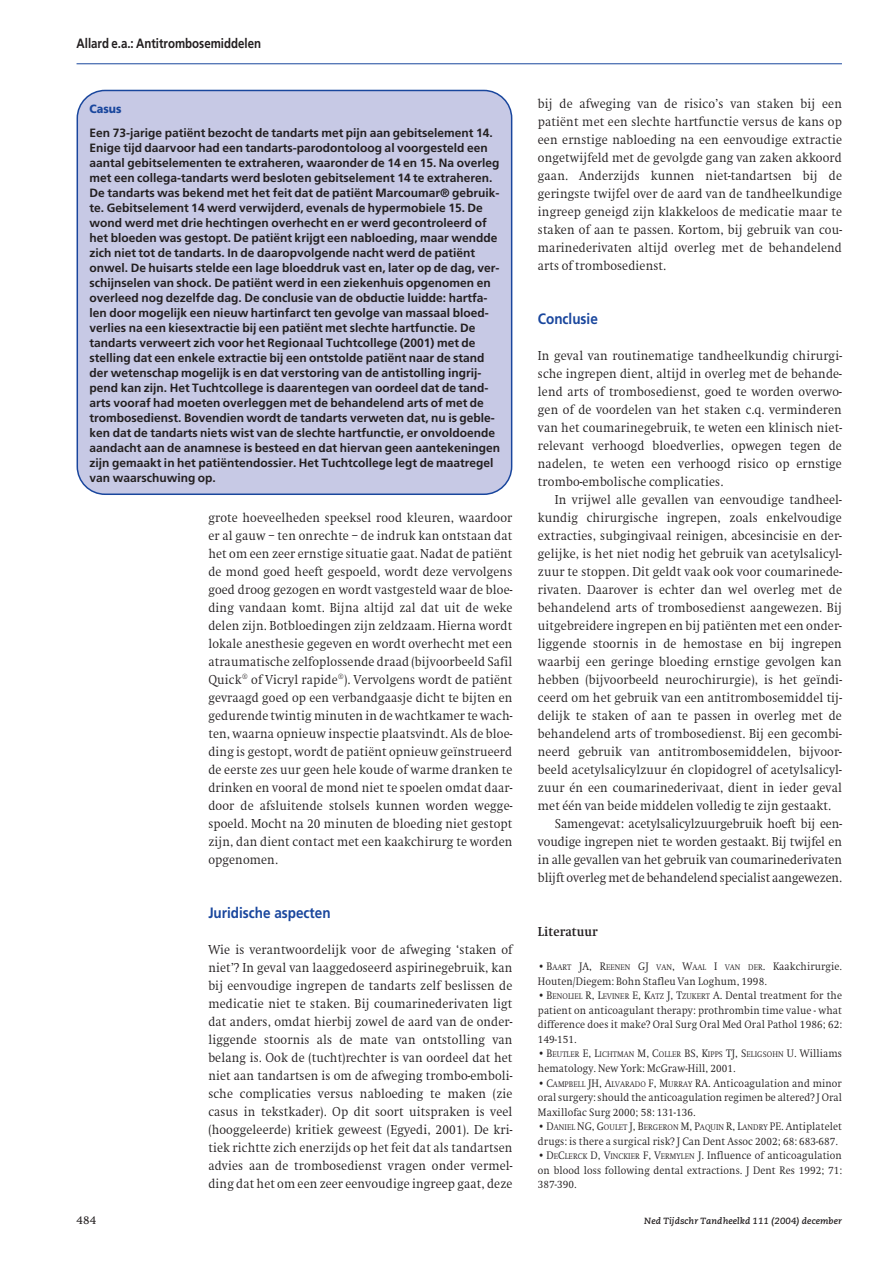
<style>
.page{position:relative;width:893px;height:1263px;background:#fff}
.page>*{position:absolute;margin:0;border:0;box-sizing:border-box;transform-origin:0 0}
.t1{font:700 15px "Frutiger";color:#19469d;scale:.9 1}
.t2{font:300 13.5px/18px "Swift";letter-spacing:.01em;color:#231f20;text-align:justify;scale:.92 1}
.t3{font:700 13.5px "Frutiger";color:#231f20;scale:.85 1}
.t4{font:700 13.5px "Swift";letter-spacing:.01em;color:#231f20;scale:.92 1}
.t5{font:700 12px/15px "Frutiger";color:#231f20}
.t6{font:900 12px "Frutiger";color:#19469d;scale:.9 1}
.t7{font:12px "Swift";color:#231f20}
.t8{font:300 11.25px/14.5px "Swift";letter-spacing:.01em;color:#231f20;text-align:justify;scale:.92 1}
.t9{font:italic 700 9px "Caecilia";letter-spacing:.01em;color:#231f20}
.t10{font:300 8.4px "Swift";letter-spacing:.015em;color:#231f20;scale:.92 1}
.s1{font-size:8.4px}
.s2{font-size:11.25px}
</style>
<div class="page">
<hr style="left:77px;top:64px;width:765px;height:1px;background:#19469d">
<div style="left:77px;top:90px;width:435px;height:405px;background:#c7c9e5"></div>
<p class="t3" style="left:77px;top:38px;width:219px">Allard e.a.: Antitrombosemiddelen</p>
<p class="t6" style="left:90px;top:104px;width:37px">Casus</p>
<p class="t5" style="left:90px;top:126px;width:412px">Een 73-jarige patiënt bezocht de tandarts met pijn aan gebitselement 14.<br>Enige tijd daarvoor had een tandarts-parodontoloog al voorgesteld een aantal gebitselementen te extraheren, waaronder de 14 en 15. Na overleg met een collega-tandarts werd besloten gebitselement 14 te extraheren.<br>De tandarts was bekend met het feit dat de patiënt Marcoumar® gebruik&shy;te. Gebitselement 14 werd verwijderd, evenals de hypermobiele 15. De wond werd met drie hechtingen overhecht en er werd gecontroleerd of het bloeden was gestopt. De patiënt krijgt een nabloeding, maar wendde zich niet tot de tandarts. In de daaropvolgende nacht werd de patiënt onwel. De huisarts stelde een lage bloeddruk vast en, later op de dag, ver&shy;schijnselen van shock. De patiënt werd in een ziekenhuis opgenomen en overleed nog dezelfde dag. De conclusie van de obductie luidde: hartfa&shy;len door mogelijk een nieuw hartinfarct ten gevolge van massaal bloed&shy;verlies na een kiesextractie bij een patiënt met slechte hartfunctie. De tandarts verweert zich voor het Regionaal Tuchtcollege (2001) met de stelling dat een enkele extractie bij een ontstolde patiënt naar de stand der wetenschap mogelijk is en dat verstoring van de antistolling ingrij&shy;pend kan zijn. Het Tuchtcollege is daarentegen van oordeel dat de tand&shy;arts vooraf had moeten overleggen met de behandelend arts of met de trombosedienst. Bovendien wordt de tandarts verweten dat, nu is geble&shy;ken dat de tandarts niets wist van de slechte hartfunctie, er onvoldoende aandacht aan de anamnese is besteed en dat hiervan geen aantekeningen zijn gemaakt in het patiëntendossier. Het Tuchtcollege legt de maatregel van waarschuwing op.</p>
<p class="t2" style="left:208px;top:510px;width:332px">grote hoeveelheden speeksel rood kleuren, waardoor er al gauw – ten onrechte – de indruk kan ontstaan dat het om een zeer ernstige situatie gaat. Nadat de patiënt de mond goed heeft gespoeld, wordt deze vervolgens goed droog gezogen en wordt vastgesteld waar de bloe&shy;ding vandaan komt. Bijna altijd zal dat uit de weke delen zijn. Botbloedingen zijn zeldzaam. Hierna wordt lokale anesthesie gegeven en wordt overhecht met een atraumatische zelfoplossende draad (bijvoorbeeld Safil Quick® of Vicryl rapide®). Vervolgens wordt de patiënt gevraagd goed op een verbandgaasje dicht te bijten en gedurende twintig minuten in de wachtkamer te wach&shy;ten, waarna opnieuw inspectie plaatsvindt. Als de bloe&shy;ding is gestopt, wordt de patiënt opnieuw geïnstrueerd de eerste zes uur geen hele koude of warme dranken te drinken en vooral de mond niet te spoelen omdat daar&shy;door de afsluitende stolsels kunnen worden wegge&shy;spoeld. Mocht na 20 minuten de bloeding niet gestopt zijn, dan dient contact met een kaakchirurg te worden opgenomen.</p>
<p class="t1" style="left:208px;top:907px;width:137px">Juridische aspecten</p>
<p class="t2" style="left:208px;top:942px;width:332px">Wie is verantwoordelijk voor de afweging ‘staken of niet’? In geval van laaggedoseerd aspirinegebruik, kan bij eenvoudige ingrepen de tandarts zelf beslissen de medicatie niet te staken. Bij coumarinederivaten ligt dat anders, omdat hierbij zowel de aard van de onder&shy;liggende stoornis als de mate van ontstolling van belang is. Ook de (tucht)rechter is van oordeel dat het niet aan tandartsen is om de afweging trombo-emboli&shy;sche complicaties versus nabloeding te maken (zie casus in tekstkader). Op dit soort uitspraken is veel (hooggeleerde) kritiek geweest (Egyedi, 2001). De kri&shy;tiek richtte zich enerzijds op het feit dat als tandartsen advies aan de trombosedienst vragen onder vermel&shy;ding dat het om een zeer eenvoudige ingreep gaat, deze</p>
<p class="t2" style="left:538px;top:96px;width:332px">bij de afweging van de risico’s van staken bij een patiënt met een slechte hartfunctie versus de kans op een ernstige nabloeding na een eenvoudige extractie ongetwijfeld met de gevolgde gang van zaken akkoord gaan. Anderzijds kunnen niet-tandartsen bij de geringste twijfel over de aard van de tandheelkundige ingreep geneigd zijn klakkeloos de medicatie maar te staken of aan te passen. Kortom, bij gebruik van cou&shy;marinederivaten altijd overleg met de behandelend arts of trombosedienst.</p>
<p class="t1" style="left:538px;top:313px;width:68px">Conclusie</p>
<p class="t2" style="left:538px;top:348px;width:332px">In geval van routinematige tandheelkundig chirurgi&shy;sche ingrepen dient, altijd in overleg met de behande&shy;lend arts of trombosedienst, goed te worden overwo&shy;gen of de voordelen van het staken c.q. verminderen van het coumarinegebruik, te weten een klinisch niet&shy;relevant verhoogd bloedverlies, opwegen tegen de nadelen, te weten een verhoogd risico op ernstige trombo-embolische complicaties.</p>
<p class="t2" style="left:555px;top:492px;width:313px">In vrijwel alle gevallen van eenvoudige tandheel-</p>
<p class="t2" style="left:538px;top:510px;width:332px">kundig chirurgische ingrepen, zoals enkelvoudige</p>
<p class="t2" style="left:538px;top:528px;width:332px">extracties, subgingivaal reinigen, abcesincisie en der-</p>
<p class="t2" style="left:538px;top:546px;width:332px">gelijke, is het niet nodig het gebruik van acetylsalicyl-</p>
<p class="t2" style="left:538px;top:564px;width:332px">zuur te stoppen. Dit geldt vaak ook voor coumarinede-</p>
<p class="t2" style="left:538px;top:582px;width:332px">rivaten. Daarover is echter dan wel overleg met de</p>
<p class="t2" style="left:538px;top:600px;width:332px">behandelend arts of trombosedienst aangewezen. Bij</p>
<p class="t2" style="left:538px;top:618px;width:332px">uitgebreidere ingrepen en bij patiënten met een onder-</p>
<p class="t2" style="left:538px;top:636px;width:332px">liggende stoornis in de hemostase en bij ingrepen</p>
<p class="t2" style="left:538px;top:654px;width:332px">waarbij een geringe bloeding ernstige gevolgen kan</p>
<p class="t2" style="left:538px;top:672px;width:332px">hebben (bijvoorbeeld neurochirurgie), is het geïndi-</p>
<p class="t2" style="left:538px;top:690px;width:332px">ceerd om het gebruik van een antitrombosemiddel tij-</p>
<p class="t2" style="left:538px;top:708px;width:332px">delijk te staken of aan te passen in overleg met de</p>
<p class="t2" style="left:538px;top:726px;width:332px">behandelend arts of trombosedienst. Bij een gecombi-</p>
<p class="t2" style="left:538px;top:744px;width:332px">neerd gebruik van antitrombosemiddelen, bijvoor-</p>
<p class="t2" style="left:538px;top:762px;width:332px">beeld acetylsalicylzuur én clopidogrel of acetylsalicyl-</p>
<p class="t2" style="left:538px;top:780px;width:332px">zuur én een coumarinederivaat, dient in ieder geval</p>
<p class="t2" style="left:538px;top:798px;width:320px">met één van beide middelen volledig te zijn gestaakt.</p>
<p class="t2" style="left:555px;top:816px;width:313px">Samengevat: acetylsalicylzuurgebruik hoeft bij een-</p>
<p class="t2" style="left:538px;top:834px;width:332px">voudige ingrepen niet te worden gestaakt. Bij twijfel en</p>
<p class="t2" style="left:538px;top:852px;width:332px">in alle gevallen van het gebruik van coumarinederivaten</p>
<p class="t2" style="left:538px;top:870px;width:332px">blijft overleg met de behandelend specialist aangewezen.</p>
<p class="t4" style="left:538px;top:926px;width:66px">Literatuur</p>
<p class="t8" style="left:538px;top:960px;width:332px">•B<span class="s1">AART</span> JA, R<span class="s1">EENEN</span> GJ <span class="s1">VAN</span>, W<span class="s1">AAL</span> I <span class="s1">VAN DER</span>. Kaakchirurgie.<br>Houten/Diegem: Bohn Stafleu Van Loghum, 1998.</p>
<p class="t8" style="left:538px;top:989px;width:332px">•B<span class="s1">ENOLIEL</span> R, L<span class="s1">EVINER</span> E, K<span class="s1">ATZ</span> J, T<span class="s1">ZUKERT</span> A. Dental treatment for the patient on anticoagulant therapy: prothrombin time value - what difference does it make? Oral Surg Oral Med Oral Pathol 1986; 62:<br>149-151.</p>
<p class="t10" style="left:538px;top:1051px;width:332px"><span class="s2">•B</span>EUTLER <span class="s2">E, L</span>ICHTMAN <span class="s2">M, C</span>OLLER <span class="s2">BS, K</span>IPPS <span class="s2">TJ, S</span>ELIGSOHN <span class="s2">U. Williams</span></p>
<p class="t8" style="left:538px;top:1062px;width:216px">hematology. New York: McGraw-Hill, 2001.</p>
<p class="t8" style="left:538px;top:1076px;width:332px">•C<span class="s1">AMPBELL</span> JH, A<span class="s1">LVARADO</span> F, M<span class="s1">URRAY</span> RA. Anticoagulation and minor oral surgery: should the anticoagulation regimen be altered? J Oral Maxillofac Surg 2000; 58: 131-136.</p>
<p class="t8" style="left:538px;top:1120px;width:332px">•D<span class="s1">ANIEL</span> NG, G<span class="s1">OULET</span> J, B<span class="s1">ERGERON</span> M, P<span class="s1">AQUIN</span> R, L<span class="s1">ANDRY</span> PE. Antiplatelet drugs: is there a surgical risk? J Can Dent Assoc 2002; 68: 683-687.</p>
<p class="t8" style="left:538px;top:1149px;width:332px">•D<span class="s1">E</span>C<span class="s1">LERCK</span> D, V<span class="s1">INCKIER</span> F, V<span class="s1">ERMYLEN</span> J. Influence of anticoagulation on blood loss following dental extractions. J Dent Res 1992; 71:<br>387-390.</p>
<p class="t7" style="left:77px;top:1215px;width:21px">484</p>
<p class="t9" style="left:644px;top:1217px;width:199px">Ned Tijdschr Tandheelkd 111 (2004) december</p>
</div>
